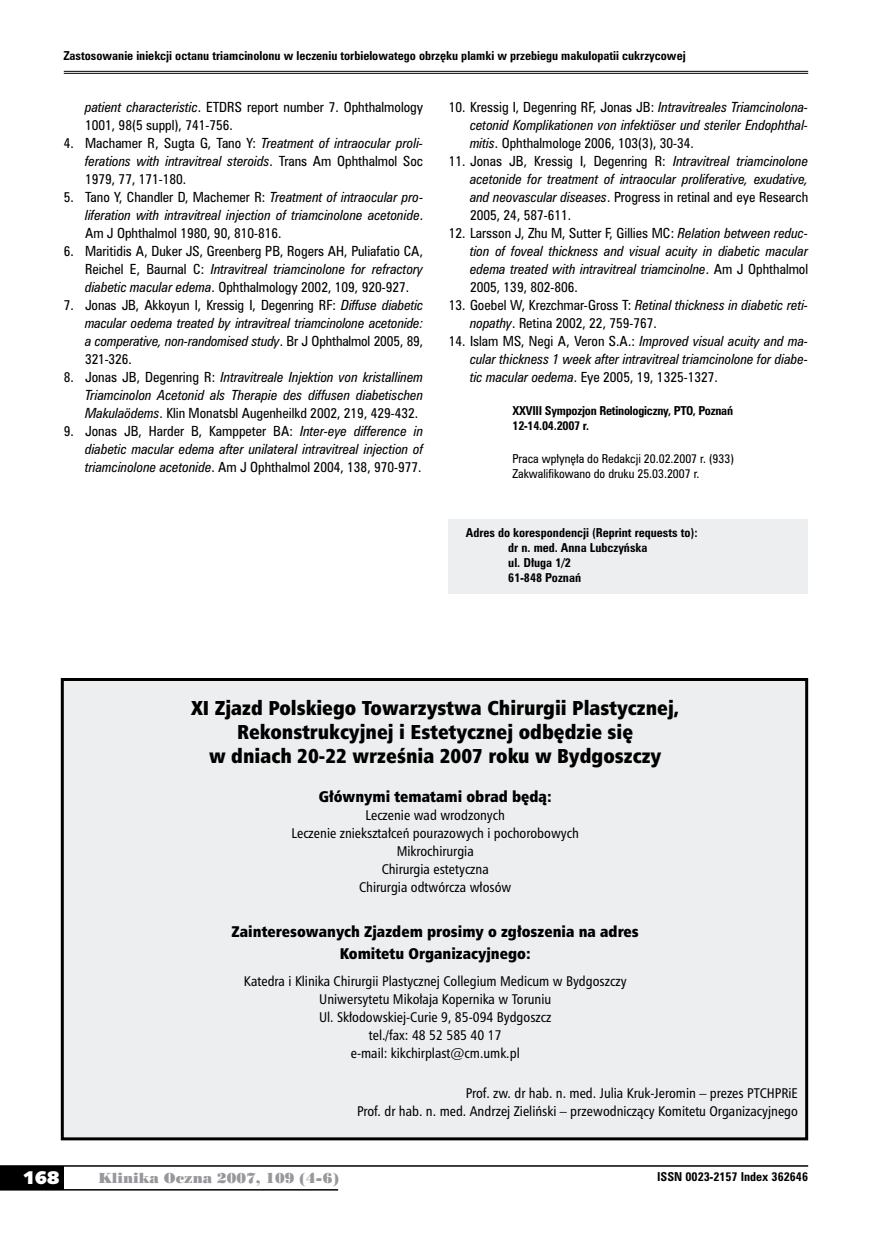
<style>
.page{position:relative;width:872px;height:1234px;background:#fff}
.page>*{position:absolute;margin:0;border:0;box-sizing:border-box;transform-origin:0 0}
.t1{font:19.5px/24px "Humnst 777 X Blk Cn PL";color:#000;text-align:center}
.t2{font:18px "Humanst 531 U Blk PL";color:#fff}
.t3{font:15px/22.5px "Humnst 777 X Blk Cn PL";color:#000;text-align:center}
.t4{font:13.5px/18px "Humnst 777 Cn PL";color:#000;text-align:center}
.t5{font:13.5px "Poster Bodoni PL";color:#98989c}
.t6{font:italic 12.75px/18px "Zurich Cn PL";color:#000;text-align:justify}
.t7{font:12.75px/18px "Zurich Cn PL";color:#000}
.t8{font:700 11.25px/15px "Zurich Cn PL";color:#000}
.t9{font:11.25px/15px "Zurich Cn PL";color:#000}
.t10{font:700 11.25px/15px "Zurich Cn PL";letter-spacing:-.02em;color:#000}
.s1{font-style:italic}
.s2{font-style:normal}
</style>
<div class="page">
<div style="left:0;top:1165px;width:64px;height:24px;background:#000"></div>
<hr style="left:0;top:1164px;width:808px;height:2px;background:#000">
<hr style="left:0;top:1188px;width:338px;height:2px;background:#000">
<hr style="left:64px;top:71px;width:744px;height:1px;background:#000">
<hr style="left:64px;top:73px;width:744px;height:1px;background:#000">
<div style="left:449px;top:519px;width:359px;height:74px;background:#edeeef"></div>
<div style="left:62px;top:679px;width:744px;height:459px;background:#edeeef"></div>
<div style="left:61px;top:677px;width:747px;height:463px;border:3px solid #000"></div>
<p class="t8" style="left:64px;top:48px;width:623px">Zastosowanie iniekcji octanu triamcinolonu w leczeniu torbielowatego obrzęku plamki w przebiegu makulopatii cukrzycowej</p>
<p class="t7" style="left:85px;top:97px;width:340px"><span class="s1">patient characteristic</span>. ETDRS report number 7. Ophthalmology<br>1001, 98(5 suppl), 741-756.</p>
<p class="t7" style="left:85px;top:133px;width:340px;text-align:justify;text-indent:-21px">4. Machamer R, Sugta G, Tano Y: <span class="s1">Treatment of intraocular proli&shy;ferations with intravitreal steroids</span>. Trans Am Ophthalmol Soc 1979, 77, 171-180.</p>
<p class="t6" style="left:85px;top:187px;width:340px;text-indent:-21px"><span class="s2">5. Tano Y, Chandler D, Machemer R:</span> Treatment of intraocular pro&shy;liferation with intravitreal injection of triamcinolone acetonide<span class="s2">.<br>Am J Ophthalmol 1980, 90, 810-816.</span></p>
<p class="t7" style="left:85px;top:241px;width:340px;text-align:justify;text-indent:-21px">6. Maritidis A, Duker JS, Greenberg PB, Rogers AH, Puliafatio CA, Reichel E, Baurnal C: <span class="s1">Intravitreal triamcinolone for refractory diabetic macular edema</span>. Ophthalmology 2002, 109, 920-927.</p>
<p class="t6" style="left:85px;top:295px;width:340px;text-indent:-21px"><span class="s2">7. Jonas JB, Akkoyun I, Kressig I, Degenring RF:</span> Diffuse diabetic macular oedema treated by intravitreal triamcinolone acetonide: a comperative, non-randomised study<span class="s2">. Br J Ophthalmol 2005, 89, 321-326.</span></p>
<p class="t6" style="left:85px;top:367px;width:340px;text-indent:-21px"><span class="s2">8. Jonas JB, Degenring R:</span> Intravitreale Injektion von kristallinem Triamcinolon Acetonid als Therapie des diffusen diabetischen Makulaödems<span class="s2">. Klin Monatsbl Augenheilkd 2002, 219, 429-432.</span></p>
<p class="t6" style="left:85px;top:422px;width:340px;text-indent:-21px"><span class="s2">9. Jonas JB, Harder B, Kamppeter BA:</span> Inter-eye difference in diabetic macular edema after unilateral intravitreal injection of triamcinolone acetonide<span class="s2">. Am J Ophthalmol 2004, 138, 970-977.</span></p>
<p class="t6" style="left:470px;top:98px;width:340px;text-indent:-21px"><span class="s2">10. Kressig I, Degenring RF, Jonas JB:</span> Intravitreales Triamcinolona&shy;cetonid Komplikationen von infektiöser und steriler Endophthal&shy;mitis<span class="s2">. Ophthalmologe 2006, 103(3), 30-34.</span></p>
<p class="t6" style="left:470px;top:152px;width:340px;text-indent:-21px"><span class="s2">11. Jonas JB, Kressig I, Degenring R:</span> Intravitreal triamcinolone acetonide for treatment of intraocular proliferative, exudative, and neovascular diseases<span class="s2">. Progress in retinal and eye Research 2005, 24, 587-611.</span></p>
<p class="t6" style="left:470px;top:224px;width:340px;text-indent:-21px"><span class="s2">12. Larsson J, Zhu M, Sutter F, Gillies MC:</span> Relation between reduc&shy;tion of foveal thickness and visual acuity in diabetic macular edema treated with intravitreal triamcinolne<span class="s2">. Am J Ophthalmol 2005, 139, 802-806.</span></p>
<p class="t7" style="left:470px;top:296px;width:340px;text-indent:-21px">13. Goebel W, Krezchmar-Gross T: <span class="s1">Retinal thickness in diabetic reti&shy;nopathy</span>. Retina 2002, 22, 759-767.</p>
<p class="t6" style="left:470px;top:332px;width:340px;text-indent:-21px"><span class="s2">14. Islam MS, Negi A, Veron S.A.:</span> Improved visual acuity and ma&shy;cular thickness 1 week after intravitreal triamcinolone for diabe&shy;tic macular oedema<span class="s2">. Eye 2005, 19, 1325-1327.</span></p>
<p class="t10" style="left:512px;top:403px;width:222px">XXVIII Sympozjon Retinologiczny, PTO, Poznań<br>12-14.04.2007 r.</p>
<p class="t9" style="left:512px;top:451px;width:223px">Praca wpłynęła do Redakcji 20.02.2007 r. (933)<br>Zakwalifikowano do druku 25.03.2007 r.</p>
<p class="t8" style="left:508px;top:525px;width:191px;text-indent:-43px">Adres do korespondencji (Reprint requests to): dr n. med. Anna Lubczyńska<br>ul. Długa 1/2<br>61-848 Poznań</p>
<h1 class="t1" style="left:191px;top:694px;width:490px">XI Zjazd Polskiego Towarzystwa Chirurgii Plastycznej,<br>Rekonstrukcyjnej i Estetycznej odbędzie się<br>w dniach 20-22 września 2007 roku w Bydgoszczy</h1>
<p class="t3" style="left:319px;top:784px;width:234px">Głównymi tematami obrad będą:</p>
<p class="t4" style="left:291px;top:805px;width:289px">Leczenie wad wrodzonych<br>Leczenie zniekształceń pourazowych i pochorobowych<br>Mikrochirurgia<br>Chirurgia estetyczna<br>Chirurgia odtwórcza włosów</p>
<p class="t3" style="left:232px;top:919px;width:409px">Zainteresowanych Zjazdem prosimy o zgłoszenia na adres<br>Komitetu Organizacyjnego:</p>
<p class="t4" style="left:244px;top:971px;width:384px">Katedra i Klinika Chirurgii Plastycznej Collegium Medicum w Bydgoszczy Uniwersytetu Mikołaja Kopernika w Toruniu<br>Ul. Skłodowskiej-Curie 9, 85-094 Bydgoszcz<br>tel./fax: 48 52 585 40 17<br>e-mail: kikchirplast@cm.umk.pl</p>
<p class="t4" style="left:357px;top:1083px;width:442px;text-align:right">Prof. zw. dr hab. n. med. Julia Kruk-Jeromin – prezes PTCHPRiE<br>Prof. dr hab. n. med. Andrzej Zieliński – przewodniczący Komitetu Organizacyjnego</p>
<h2 class="t2" style="left:23px;top:1165px;width:38px">168</h2>
<p class="t5" style="left:99px;top:1168px;width:242px">Klinika Oczna 2007, 109 (4-6)</p>
<p class="t8" style="left:657px;top:1168px;width:152px">ISSN 0023-2157 Index 362646</p>
</div>
